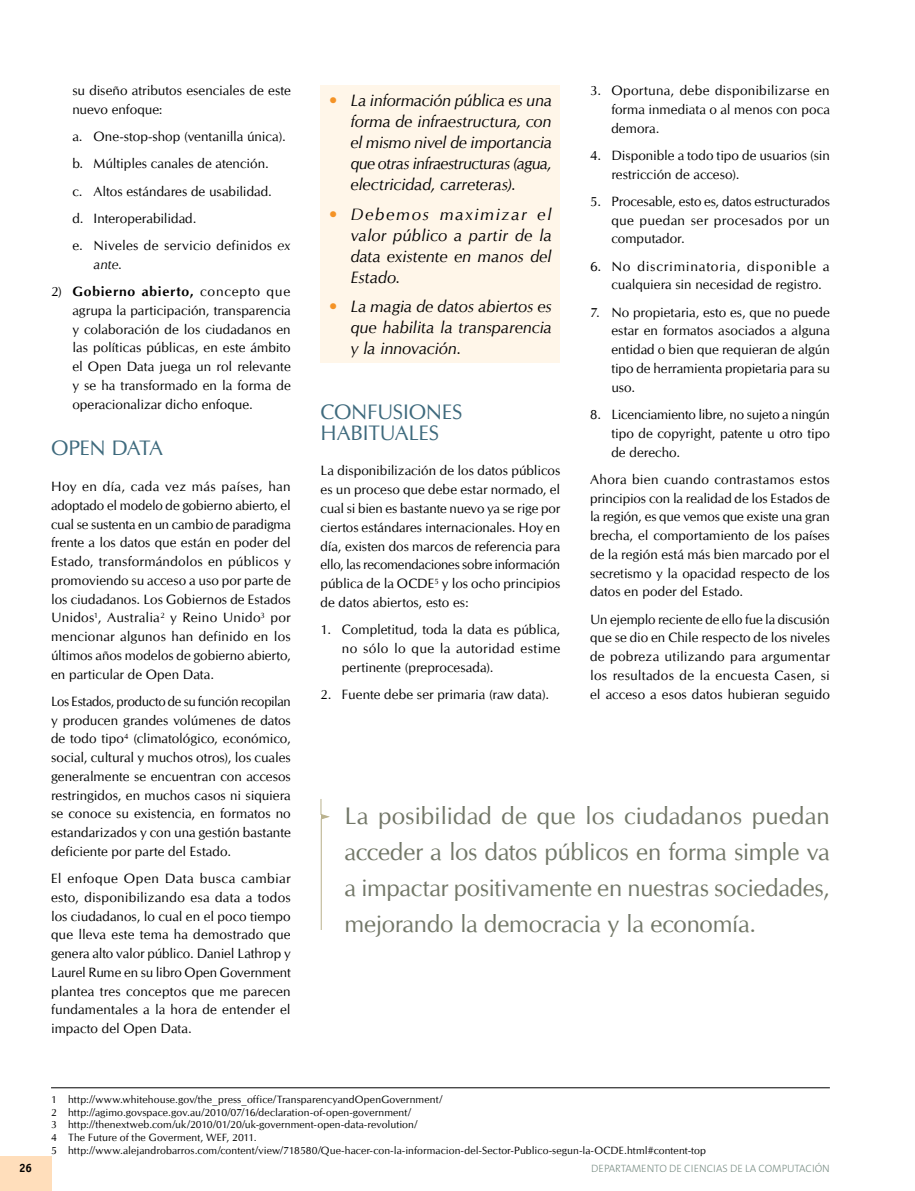
<style>
.page{position:relative;width:915px;height:1191px;background:#fff}
.page>*{position:absolute;margin:0;border:0;box-sizing:border-box;transform-origin:0 0}
.t1{font:24px/36px "CG Omega";letter-spacing:-.01em;color:#727768;text-align:justify}
.t2{font:21px/21px "CG Omega";color:#3e6a7d}
.t3{font:italic 16.5px/21px "CG Omega";letter-spacing:-.01em;color:#000;text-align:justify}
.t4{font:13.5px/18.8px "CG Omega";letter-spacing:.005em;color:#000;text-align:justify}
.t5{font:italic 13.5px "CG Omega";color:#000}
.t6{font:700 12px "Officina San ITC";color:#000}
.t7{font:300 10.65px "The Sans";color:#7c9087}
.t8{font:10.5px/12.6px "CG Omega";letter-spacing:.01em;color:#000}
.s1{font-style:italic}
.s2{font-weight:700}
.s3{color:#f49326}
</style>
<div class="page">
<div style="left:320px;top:85px;width:240px;height:278px;background:#fff6e9"></div>
<hr style="left:51px;top:1087px;width:778px;height:1px;background:#000">
<svg style="left:320px;top:799px;width:10px;height:131px"></svg>
<div style="left:0;top:1157px;width:51px;height:34px;background:#ffdebb"></div>
<p class="t4" style="left:72px;top:81px;width:220px">su diseño atributos esenciales de este nuevo enfoque:</p>
<p class="t4" style="left:72px;top:123px;width:220px;line-height:27.3px;text-align:left">a. One-stop-shop (ventanilla única). b. Múltiples canales de atención.<br>c. Altos estándares de usabilidad.<br>d. Interoperabilidad.<br>e. Niveles de servicio definidos <span class="s1">ex</span></p>
<p class="t5" style="left:94px;top:257px;width:30px">ante.</p>
<p class="t4" style="left:72px;top:282px;width:220px;text-indent:-21px">2) <span class="s2">Gobierno abierto,</span> concepto que agrupa la participación, transparencia y colaboración de los ciudadanos en las políticas públicas, en este ámbito el Open Data juega un rol relevante y se ha transformado en la forma de operacionalizar dicho enfoque.</p>
<h2 class="t2" style="left:51px;top:438px;width:30px">Open</h2>
<h2 class="t2" style="left:111px;top:438px;width:29px">Data</h2>
<p class="t4" style="left:51px;top:477px;width:241px">Hoy en día, cada vez más países, han adoptado el modelo de gobierno abierto, el cual se sustenta en un cambio de paradigma frente a los datos que están en poder del Estado, transformándolos en públicos y promoviendo su acceso a uso por parte de los ciudadanos. Los Gobiernos de Estados Unidos<sup>1</sup>, Australia<sup>2</sup> y Reino Unido<sup>3</sup> por mencionar algunos han definido en los últimos años modelos de gobierno abierto, en particular de Open Data.</p>
<p class="t4" style="left:51px;top:692px;width:241px">Los Estados, producto de su función recopilan y producen grandes volúmenes de datos de todo tipo<sup>4</sup> (climatológico, económico, social, cultural y muchos otros), los cuales generalmente se encuentran con accesos restringidos, en muchos casos ni siquiera se conoce su existencia, en formatos no estandarizados y con una gestión bastante deficiente por parte del Estado.</p>
<p class="t4" style="left:51px;top:869px;width:241px">El enfoque Open Data busca cambiar esto, disponibilizando esa data a todos los ciudadanos, lo cual en el poco tiempo que lleva este tema ha demostrado que genera alto valor público. Daniel Lathrop y Laurel Rume en su libro Open Government plantea tres conceptos que me parecen fundamentales a la hora de entender el impacto del Open Data.</p>
<p class="t3" style="left:350px;top:90px;width:203px;text-indent:-21px"><span class="s3">•</span> La información pública es una forma de infraestructura, con el mismo nivel de importancia que otras infraestructuras (agua, electricidad, carreteras).</p>
<p class="t3" style="left:350px;top:204px;width:203px;text-indent:-21px"><span class="s3">•</span> Debemos maximizar el valor público a partir de la data existente en manos del Estado.</p>
<p class="t3" style="left:350px;top:296px;width:203px;text-indent:-21px"><span class="s3">•</span> La magia de datos abiertos es que habilita la transparencia y la innovación.</p>
<h2 class="t2" style="left:320px;top:401px;width:28px">Confusiones habituales</h2>
<p class="t4" style="left:320px;top:462px;width:241px">La disponibilización de los datos públicos es un proceso que debe estar normado, el cual si bien es bastante nuevo ya se rige por ciertos estándares internacionales. Hoy en día, existen dos marcos de referencia para ello, las recomendaciones sobre información pública de la OCDE<sup>5</sup> y los ocho principios de datos abiertos, esto es:</p>
<p class="t4" style="left:342px;top:620px;width:220px;text-indent:-21px">1. Completitud, toda la data es pública, no sólo lo que la autoridad estime pertinente (preprocesada).</p>
<p class="t4" style="left:320px;top:685px;width:230px">2. Fuente debe ser primaria (raw data).</p>
<p class="t4" style="left:611px;top:81px;width:220px;text-indent:-21px">3. Oportuna, debe disponibilizarse en forma inmediata o al menos con poca demora.</p>
<p class="t4" style="left:611px;top:146px;width:220px;text-indent:-21px">4. Disponible a todo tipo de usuarios (sin restricción de acceso).</p>
<p class="t4" style="left:611px;top:192px;width:220px;text-indent:-21px">5. Procesable, esto es, datos estructurados que puedan ser procesados por un computador.</p>
<p class="t4" style="left:611px;top:257px;width:219px;text-indent:-21px">6. No discriminatoria, disponible a cualquiera sin necesidad de registro.</p>
<p class="t4" style="left:611px;top:303px;width:220px;text-indent:-21px">7. No propietaria, esto es, que no puede estar en formatos asociados a alguna entidad o bien que requieran de algún tipo de herramienta propietaria para su uso.</p>
<p class="t4" style="left:611px;top:405px;width:220px;text-indent:-21px">8. Licenciamiento libre, no sujeto a ningún tipo de copyright, patente u otro tipo de derecho.</p>
<p class="t4" style="left:590px;top:470px;width:241px">Ahora bien cuando contrastamos estos principios con la realidad de los Estados de la región, es que vemos que existe una gran brecha, el comportamiento de los países de la región está más bien marcado por el secretismo y la opacidad respecto de los datos en poder del Estado.</p>
<p class="t4" style="left:590px;top:610px;width:241px">Un ejemplo reciente de ello fue la discusión que se dio en Chile respecto de los niveles de pobreza utilizando para argumentar los resultados de la encuesta Casen, si el acceso a esos datos hubieran seguido</p>
<h1 class="t1" style="left:344px;top:798px;width:486px">La posibilidad de que los ciudadanos puedan acceder a los datos públicos en forma simple va a impactar positivamente en nuestras sociedades, mejorando la democracia y la economía.</h1>
<p class="t8" style="left:51px;top:1093px;width:656px">1 http://www.whitehouse.gov/the_press_office/TransparencyandOpenGovernment/<br>2 http://agimo.govspace.gov.au/2010/07/16/declaration-of-open-government/<br>3 http://thenextweb.com/uk/2010/01/20/uk-government-open-data-revolution/<br>4 The Future of the Goverment, WEF, 2011.<br>5 http://www.alejandrobarros.com/content/view/718580/Que-hacer-con-la-informacion-del-Sector-Publico-segun-la-OCDE.html#content-top</p>
<p class="t6" style="left:19px;top:1160px;width:14px">26</p>
<p class="t7" style="left:591px;top:1159px;width:240px">DEPARTAMENTO DE CIENCIAS DE LA COMPUTACIÓN</p>
</div>
